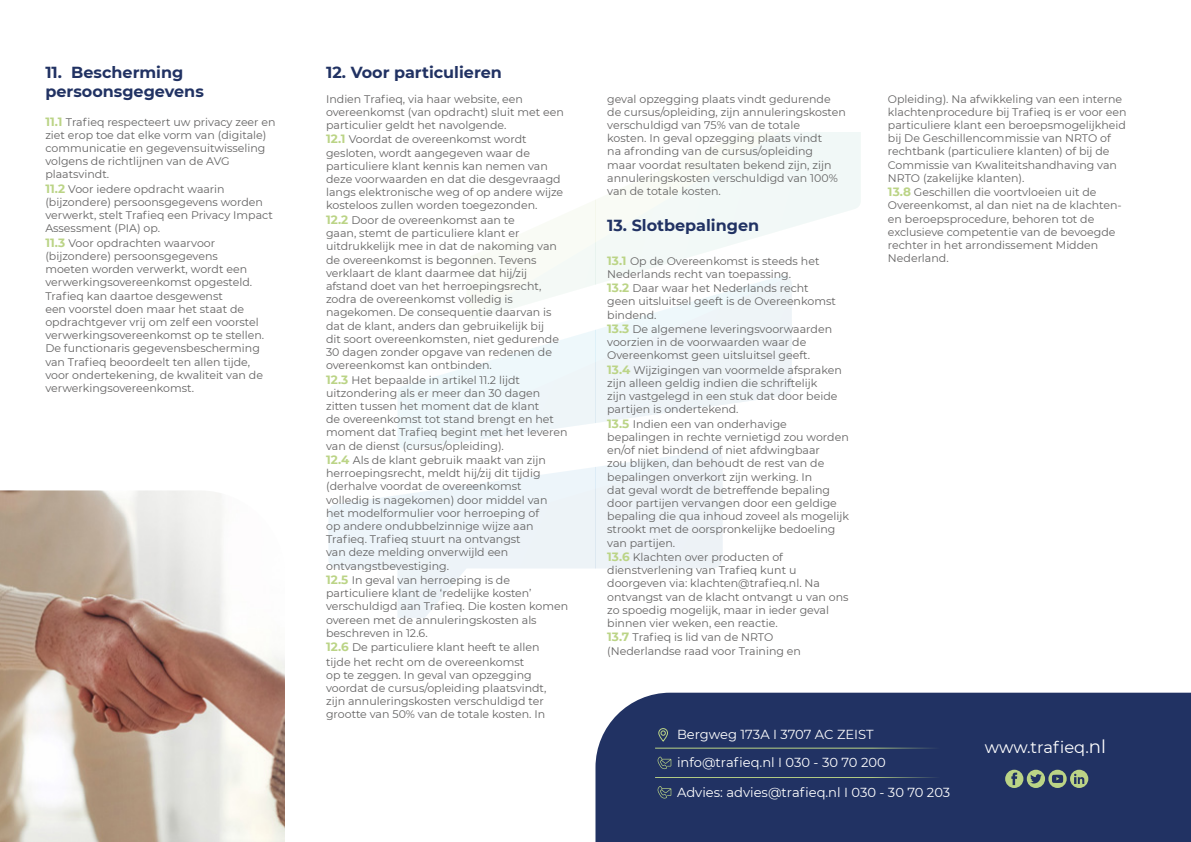
<style>
.page{position:relative;width:1191px;height:842px;background:#fff}
.page>*{position:absolute;margin:0;border:0;box-sizing:border-box;transform-origin:0 0}
.t1{font:16.3px "Montserrat";color:#fff}
.t2{font:700 16px/19px "Montserrat";color:#213263}
.t3{font:13.1px/28.5px "Montserrat";color:#fff}
.t4{font:11px/13.2px "Montserrat";color:#646363}
.s1{font-weight:700;font-size:12px;color:#bbd486}
.s2{font-size:18.1px}
</style>
<div class="page">
<svg style="left:331px;top:495px;width:66px;height:73px;background:#eef5fa"></svg>
<svg style="left:397px;top:243px;width:395px;height:374px"></svg>
<svg style="left:595px;top:132px;width:266px;height:187px"></svg>
<div style="left:595px;top:693px;width:596px;height:149px;background:#213263"></div>
<svg style="left:658px;top:728px;width:10px;height:14px"></svg>
<hr style="left:655px;top:748px;width:300px;height:1px;background:#bbd486">
<hr style="left:655px;top:777px;width:300px;height:1px;background:#bbd486">
<svg style="left:657px;top:756px;width:14px;height:13px"></svg>
<svg style="left:657px;top:786px;width:14px;height:13px"></svg>
<svg style="left:1005px;top:770px;width:83px;height:18px"></svg>
<img style="left:0;top:490px;width:285px;height:352px">
<h2 class="t2" style="left:45px;top:62px;width:160px">11. Bescherming persoonsgegevens</h2>
<p class="t4" style="left:45px;top:115px;width:232px"><span class="s1">11.1</span> Trafieq respecteert uw privacy zeer en ziet erop toe dat elke vorm van (digitale) communicatie en gegevensuitwisseling volgens de richtlijnen van de AVG plaatsvindt.</p>
<p class="t4" style="left:45px;top:182px;width:229px"><span class="s1">11.2</span> Voor iedere opdracht waarin (bijzondere) persoonsgegevens worden verwerkt, stelt Trafieq een Privacy Impact Assessment (PIA) op.</p>
<p class="t4" style="left:45px;top:236px;width:220px"><span class="s1">11.3</span> Voor opdrachten waarvoor (bijzondere) persoonsgegevens<br>moeten worden verwerkt, wordt een verwerkingsovereenkomst opgesteld.<br>Trafieq kan daartoe desgewenst<br>een voorstel doen maar het staat de opdrachtgever vrij om zelf een voorstel verwerkingsovereenkomst op te stellen.<br>De functionaris gegevensbescherming van Trafieq beoordeelt ten allen tijde, voor ondertekening, de kwaliteit van de verwerkingsovereenkomst.</p>
<h2 class="t2" style="left:326px;top:62px;width:177px">12. Voor particulieren</h2>
<p class="t4" style="left:326px;top:92px;width:239px">Indien Trafieq, via haar website, een overeenkomst (van opdracht) sluit met een particulier geldt het navolgende.</p>
<p class="t4" style="left:326px;top:133px;width:239px"><span class="s1">12.1</span> Voordat de overeenkomst wordt gesloten, wordt aangegeven waar de particuliere klant kennis kan nemen van deze voorwaarden en dat die desgevraagd langs elektronische weg of op andere wijze kosteloos zullen worden toegezonden.</p>
<p class="t4" style="left:326px;top:213px;width:234px"><span class="s1">12.2</span> Door de overeenkomst aan te<br>gaan, stemt de particuliere klant er uitdrukkelijk mee in dat de nakoming van de overeenkomst is begonnen. Tevens verklaart de klant daarmee dat hij/zij afstand doet van het herroepingsrecht, zodra de overeenkomst volledig is nagekomen. De consequentie daarvan is dat de klant, anders dan gebruikelijk bij dit soort overeenkomsten, niet gedurende 30 dagen zonder opgave van redenen de overeenkomst kan ontbinden.</p>
<p class="t4" style="left:326px;top:373px;width:243px"><span class="s1">12.3</span> Het bepaalde in artikel 11.2 lijdt uitzondering als er meer dan 30 dagen zitten tussen het moment dat de klant<br>de overeenkomst tot stand brengt en het moment dat Trafieq begint met het leveren van de dienst (cursus/opleiding).</p>
<p class="t4" style="left:326px;top:453px;width:223px"><span class="s1">12.4</span> Als de klant gebruik maakt van zijn herroepingsrecht, meldt hij/zij dit tijdig (derhalve voordat de overeenkomst volledig is nagekomen) door middel van het modelformulier voor herroeping of op andere ondubbelzinnige wijze aan Trafieq. Trafieq stuurt na ontvangst<br>van deze melding onverwijld een ontvangstbevestiging.</p>
<p class="t4" style="left:326px;top:573px;width:244px"><span class="s1">12.5</span> In geval van herroeping is de particuliere klant de ‘redelijke kosten’ verschuldigd aan Trafieq. Die kosten komen overeen met de annuleringskosten als beschreven in 12.6.</p>
<p class="t4" style="left:326px;top:640px;width:215px;line-height:14.4px"><span class="s1">12.6</span> De particuliere klant heeft te allen tijde het recht om de overeenkomst</p>
<p class="t4" style="left:326px;top:668px;width:222px">op te zeggen. In geval van opzegging voordat de cursus/opleiding plaatsvindt, zijn annuleringskosten verschuldigd ter grootte van 50% van de totale kosten. In</p>
<p class="t4" style="left:607px;top:92px;width:240px">geval opzegging plaats vindt gedurende de cursus/opleiding, zijn annuleringskosten verschuldigd van 75% van de totale<br>kosten. In geval opzegging plaats vindt<br>na afronding van de cursus/opleiding<br>maar voordat resultaten bekend zijn, zijn annuleringskosten verschuldigd van 100% van de totale kosten.</p>
<p class="t4" style="left:888px;top:92px;width:240px">Opleiding). Na afwikkeling van een interne klachtenprocedure bij Trafieq is er voor een particuliere klant een beroepsmogelijkheid bij De Geschillencommissie van NRTO of rechtbank (particuliere klanten) of bij de Commissie van Kwaliteitshandhaving van NRTO (zakelijke klanten).</p>
<p class="t4" style="left:888px;top:185px;width:235px"><span class="s1">13.8</span> Geschillen die voortvloeien uit de Overeenkomst, al dan niet na de klachten&shy;en beroepsprocedure, behoren tot de exclusieve competentie van de bevoegde rechter in het arrondissement Midden Nederland.</p>
<h2 class="t2" style="left:607px;top:215px;width:153px">13. Slotbepalingen</h2>
<p class="t4" style="left:607px;top:254px;width:214px"><span class="s1">13.1</span> Op de Overeenkomst is steeds het<br>Nederlands recht van toepassing.</p>
<p class="t4" style="left:607px;top:281px;width:230px"><span class="s1">13.2</span> Daar waar het Nederlands recht geen uitsluitsel geeft is de Overeenkomst bindend.</p>
<p class="t4" style="left:607px;top:322px;width:226px"><span class="s1">13.3</span> De algemene leveringsvoorwaarden voorzien in de voorwaarden waar de<br>Overeenkomst geen uitsluitsel geeft.</p>
<p class="t4" style="left:607px;top:363px;width:236px"><span class="s1">13.4</span> Wijzigingen van voormelde afspraken zijn alleen geldig indien die schriftelijk<br>zijn vastgelegd in een stuk dat door beide partijen is ondertekend.</p>
<p class="t4" style="left:607px;top:417px;width:243px"><span class="s1">13.5</span> Indien een van onderhavige bepalingen in rechte vernietigd zou worden en/of niet bindend of niet afdwingbaar<br>zou blijken, dan behoudt de rest van de bepalingen onverkort zijn werking. In<br>dat geval wordt de betreffende bepaling door partijen vervangen door een geldige bepaling die qua inhoud zoveel als mogelijk strookt met de oorspronkelijke bedoeling van partijen.</p>
<p class="t4" style="left:607px;top:550px;width:243px"><span class="s1">13.6</span> Klachten over producten of dienstverlening van Trafieq kunt u doorgeven via: klachten@trafieq.nl. Na ontvangst van de klacht ontvangt u van ons zo spoedig mogelijk, maar in ieder geval binnen vier weken, een reactie.</p>
<p class="t4" style="left:607px;top:630px;width:195px"><span class="s1">13.7</span> Trafieq is lid van de NRTO (Nederlandse raad voor Training en</p>
<p class="t3" style="left:677px;top:719px;width:210px">Bergweg 173A I 3707 AC ZEIST info@trafieq.nl I 030 - 30 70 200</p>
<p class="t3" style="left:677px;top:778px;width:275px">Advies: advies@trafieq.nl I 030 - 30 70 203</p>
<h1 class="t1" style="left:984px;top:735px;width:123px">www.trafieq.<span class="s2">nl</span></h1>
</div>
